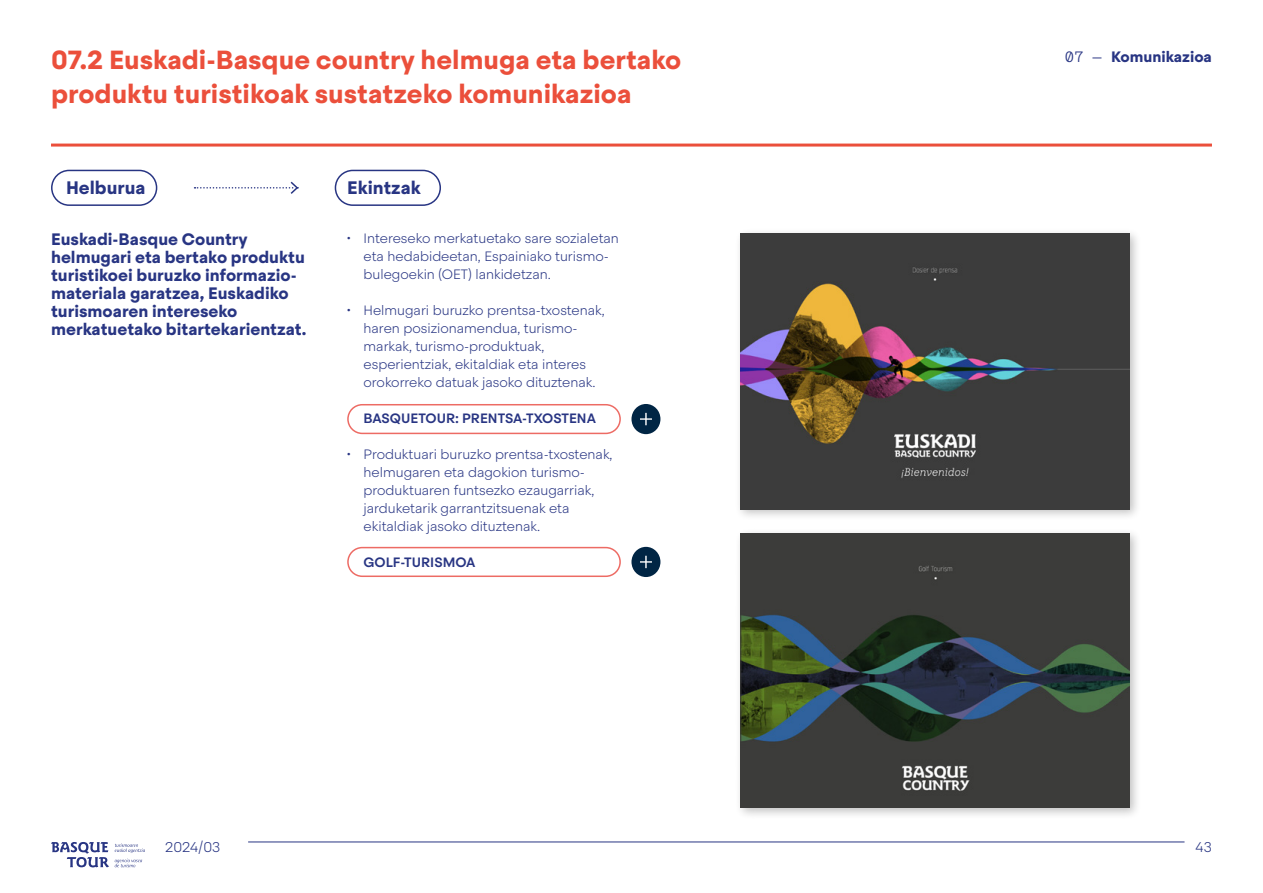
<style>
.page{position:relative;width:1263px;height:893px;background:#fff}
.page>*{position:absolute;margin:0;border:0;box-sizing:border-box;transform-origin:0 0}
.t1{font:700 26.1px/34px "Steradian";color:#eb4f3b}
.t2{font:700 18px "Steradian";color:#283583}
.t3{font:700 16.5px/18px "Steradian";color:#283583}
.t4{font:700 15px "Steradian";color:#283583}
.t5{font:200 14.1px "Steradian";color:#283583}
.t6{font:200 13.5px/18px "Steradian";color:#283583}
.t7{font:500 13.5px "Steradian";color:#283583}
.s1{font-family:"Approach Mono";font-weight:300}
</style>
<div class="page">
<div style="left:734px;top:527px;width:408px;height:293px;background:#000;opacity:.25"></div>
<svg style="left:741px;top:533px;width:388px;height:275px;background:#393f3c"></svg>
<div style="left:734px;top:228px;width:408px;height:293px;background:#000;opacity:.25"></div>
<img style="left:741px;top:234px;width:388px;height:275px">
<hr style="left:248px;top:841px;width:936px;height:1px;background:#283583">
<svg style="left:115px;top:859px;width:27px;height:8px"></svg>
<svg style="left:115px;top:843px;width:30px;height:10px"></svg>
<svg style="left:51px;top:842px;width:58px;height:25px"></svg>
<div style="left:347px;top:404px;width:274px;height:30px;border:2px solid #ed6b64;border-radius:14px"></div>
<div style="left:347px;top:547px;width:274px;height:30px;border:2px solid #ed6b64;border-radius:14px"></div>
<svg style="left:631px;top:404px;width:29px;height:30px"></svg>
<svg style="left:631px;top:547px;width:29px;height:30px"></svg>
<div style="left:335px;top:170px;width:106px;height:36px;border:2px solid #283583;border-radius:17px"></div>
<div style="left:51px;top:170px;width:106px;height:36px;border:2px solid #283583;border-radius:17px"></div>
<hr style="left:51px;top:144px;width:1161px;height:3px;background:#eb4f3b">
<svg style="left:195px;top:181px;width:104px;height:13px"></svg>
<h1 class="t1" style="left:51px;top:43px;width:632px">07.2 Euskadi-Basque country helmuga eta bertako produktu turistikoak sustatzeko komunikazioa</h1>
<p class="t4" style="left:1065px;top:47px;width:149px"><span class="s1">07 —</span> Komunikazioa</p>
<h2 class="t2" style="left:66px;top:177px;width:81px">Helburua</h2>
<h2 class="t2" style="left:347px;top:177px;width:75px">Ekintzak</h2>
<p class="t3" style="left:51px;top:231px;width:257px">Euskadi-Basque Country helmugari eta bertako produktu turistikoei buruzko informazio&shy;materiala garatzea, Euskadiko turismoaren intereseko merkatuetako bitartekarientzat.</p>
<p class="t6" style="left:364px;top:230px;width:257px;text-indent:-17px">• Intereseko merkatuetako sare sozialetan eta hedabideetan, Espainiako turismo&shy;bulegoekin (OET) lankidetzan.</p>
<p class="t6" style="left:364px;top:302px;width:243px;text-indent:-17px">• Helmugari buruzko prentsa-txostenak, haren posizionamendua, turismo&shy;markak, turismo-produktuak, esperientziak, ekitaldiak eta interes orokorreko datuak jasoko dituztenak.</p>
<p class="t7" style="left:364px;top:410px;width:234px">BASQUETOUR: PRENTSA-TXOSTENA</p>
<p class="t6" style="left:364px;top:446px;width:250px;text-indent:-17px">• Produktuari buruzko prentsa-txostenak, helmugaren eta dagokion turismo&shy;produktuaren funtsezko ezaugarriak, jarduketarik garrantzitsuenak eta ekitaldiak jasoko dituztenak.</p>
<p class="t7" style="left:364px;top:554px;width:113px">GOLF-TURISMOA</p>
<p class="t5" style="left:165px;top:838px;width:57px">2024/03</p>
<p class="t5" style="left:1195px;top:838px;width:18px">43</p>
</div>
